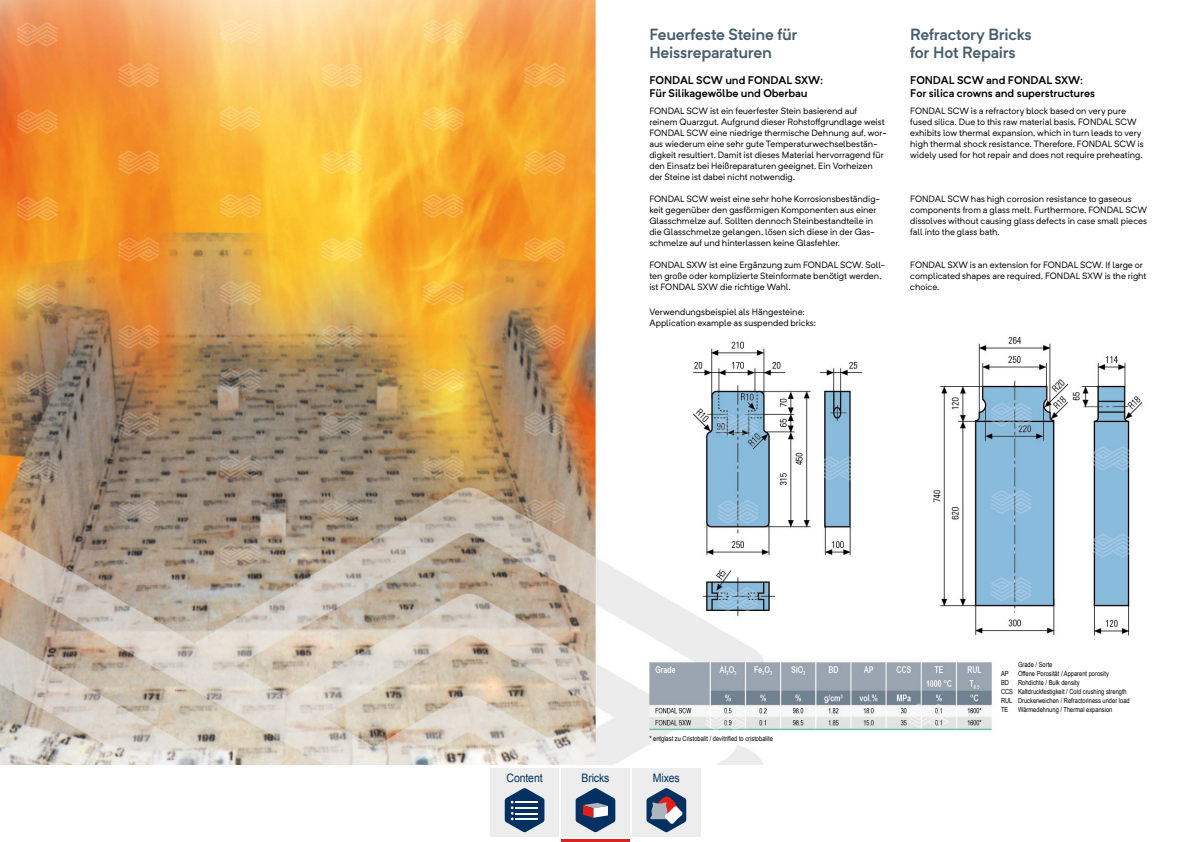
<style>
.page{position:relative;width:1191px;height:842px;background:#fff}
.page>*{position:absolute;margin:0;border:0;box-sizing:border-box;transform-origin:0 0}
.t1{font:600 16px/18px "Neutrif Pro";letter-spacing:-.015em;color:#475c6d}
.t2{font:11.7px "Arial";letter-spacing:-.01em;color:#003160;scale:.9 1}
.t3{font:600 11px/13px "Neutrif Pro";letter-spacing:-.01em;color:#000}
.t4{font:9px/11px "Neutrif Pro";color:#000}
.t5{font:7px/9px "Arial Narrow";color:#000}
</style>
<div class="page">
<img style="left:0;top:0;width:1143px;height:765px">
<div style="left:490px;top:768px;width:68px;height:68px;background:#ededed"></div>
<svg style="left:505px;top:788px;width:39px;height:44px"></svg>
<div style="left:561px;top:768px;width:68px;height:68px;background:#ededed"></div>
<div style="left:632px;top:768px;width:68px;height:68px;background:#ededed"></div>
<svg style="left:575px;top:788px;width:40px;height:44px"></svg>
<svg style="left:646px;top:788px;width:40px;height:44px"></svg>
<hr style="left:561px;top:839px;width:68px;height:3px;background:#e11f1d">
<h1 class="t1" style="left:649px;top:25px;width:150px">Feuerfeste Steine für<br>Heissreparaturen</h1>
<p class="t3" style="left:649px;top:74px;width:175px">FONDAL SCW und FONDAL SXW:<br>Für Silikagewölbe und Oberbau</p>
<p class="t4" style="left:649px;top:105px;width:239px">FONDAL SCW ist ein feuerfester Stein basierend auf reinem Quarzgut. Aufgrund dieser Rohstoffgrundlage weist FONDAL SCW eine niedrige thermische Dehnung auf, wor&shy;aus wiederum eine sehr gute Temperaturwechselbestän&shy;digkeit resultiert. Damit ist dieses Material hervorragend für den Einsatz bei Heißreparaturen geeignet. Ein Vorheizen der Steine ist dabei nicht notwendig.</p>
<p class="t4" style="left:649px;top:193px;width:232px">FONDAL SCW weist eine sehr hohe Korrosionsbeständig&shy;keit gegenüber den gasförmigen Komponenten aus einer Glasschmelze auf. Sollten dennoch Steinbestandteile in die Glasschmelze gelangen, lösen sich diese in der Gas&shy;schmelze auf und hinterlassen keine Glasfehler.</p>
<p class="t4" style="left:649px;top:259px;width:237px">FONDAL SXW ist eine Ergänzung zum FONDAL SCW. Soll&shy;ten große oder komplizierte Steinformate benötigt werden, ist FONDAL SXW die richtige Wahl.</p>
<p class="t4" style="left:649px;top:306px;width:168px">Verwendungsbeispiel als Hängesteine:<br>Application example as suspended bricks:</p>
<h1 class="t1" style="left:910px;top:25px;width:123px">Refractory Bricks for Hot Repairs</h1>
<p class="t3" style="left:910px;top:74px;width:186px">FONDAL SCW and FONDAL SXW:<br>For silica crowns and superstructures</p>
<p class="t4" style="left:910px;top:105px;width:235px">FONDAL SCW is a refractory block based on very pure fused silica. Due to this raw material basis, FONDAL SCW exhibits low thermal expansion, which in turn leads to very high thermal shock resistance. Therefore, FONDAL SCW is widely used for hot repair and does not require preheating.</p>
<p class="t4" style="left:910px;top:193px;width:238px">FONDAL SCW has high corrosion resistance to gaseous components from a glass melt. Furthermore, FONDAL SCW dissolves without causing glass defects in case small pieces fall into the glass bath.</p>
<p class="t4" style="left:910px;top:259px;width:238px">FONDAL SXW is an extension for FONDAL SCW. If large or complicated shapes are required, FONDAL SXW is the right choice.</p>
<p class="t5" style="left:649px;top:734px;width:125px">* entglast zu Cristobalit / devitrified to cristobalite</p>
<p class="t2" style="left:506px;top:770px;width:42px">Content</p>
<p class="t2" style="left:581px;top:770px;width:33px">Bricks</p>
<p class="t2" style="left:653px;top:770px;width:31px">Mixes</p>
<p class="t5" style="left:1018px;top:660px;width:36px">Grade / Sorte</p>
<p class="t5" style="left:1001px;top:669px;width:9px">AP</p>
<p class="t5" style="left:1018px;top:669px;width:92px">Offene Porosität / Apparent porosity</p>
<p class="t5" style="left:1001px;top:678px;width:9px">BD</p>
<p class="t5" style="left:1001px;top:678px;width:130px;text-indent:17px">Rohdichte / Bulk density<br>CCS Kaltdruckfestigkeit / Cold crushing strength<br>RUL Druckerweichen / Refractoriness under load<br>TE</p>
<p class="t5" style="left:1018px;top:705px;width:96px">Wärmedehnung / Thermal expansion</p>
</div>
